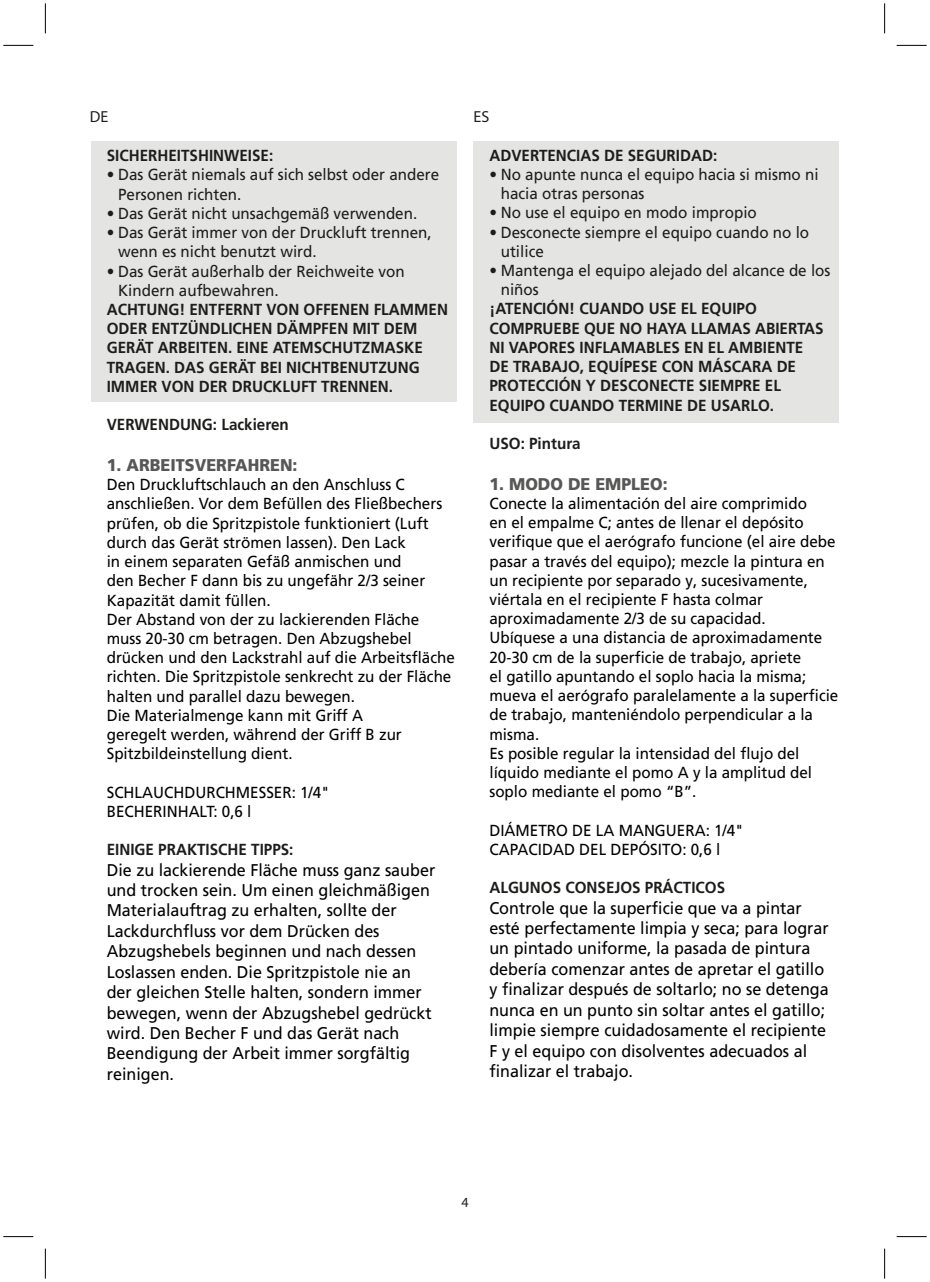
<style>
.page{position:relative;width:930px;height:1282px;background:#fff}
.page>*{position:absolute;margin:0;border:0;box-sizing:border-box;transform-origin:0 0}
.TESTO_RIENTRATO_9{font:17px/20.4px "Frutiger LT Pro";color:#000;scale:.95 1}
.SOTTOTITOLO{font:900 17px "Frutiger LT Pro";color:#575756;scale:.95 1}
.TESTO_RIENTRATO_9-2{font:16px/19.2px "Frutiger LT Pro";color:#000;scale:.95 1}
.TESTO_NORMALE{font:700 16px/19.2px "Frutiger LT Pro";color:#1d1d1b;scale:.95 1}
.t1{font:16px/19.2px "Frutiger LT Pro";color:#1d1d1b;scale:.95 1}
.sottotitolo{font:16px "Myriad Pro";color:#1d1d1b}
.t2{font:14px "Myriad Pro";color:#1d1d1b}
</style>
<div class="page">
<div style="left:473px;top:141px;width:366px;height:281px;background:#e4e4e3"></div>
<hr style="left:929px;top:142px;width:1px;height:317px;background:#e4e4e3">
<div style="left:91px;top:141px;width:365px;height:260px;background:#e4e4e3"></div>
<hr style="left:3px;top:45px;width:30px;height:1px;background:#000">
<hr style="left:896px;top:45px;width:30px;height:1px;background:#000">
<hr style="left:3px;top:1236px;width:30px;height:1px;background:#000">
<hr style="left:896px;top:1236px;width:30px;height:1px;background:#000">
<hr style="left:45px;top:3px;width:1px;height:30px;background:#000">
<hr style="left:45px;top:1248px;width:1px;height:30px;background:#000">
<hr style="left:884px;top:3px;width:1px;height:30px;background:#000">
<hr style="left:884px;top:1248px;width:1px;height:30px;background:#000">
<p class="sottotitolo" style="left:90px;top:107px;width:20px">DE</p>
<p class="sottotitolo" style="left:473px;top:107px;width:17px">ES</p>
<p class="TESTO_NORMALE" style="left:107px;top:146px;width:177px">SICHERHEITSHINWEISE:</p>
<p class="t1" style="left:118px;top:165px;width:340px;text-indent:-11px">• Das Gerät niemals auf sich selbst oder andere<br>Personen richten.</p>
<p class="t1" style="left:107px;top:204px;width:328px">• Das Gerät nicht unsachgemäß verwenden.</p>
<p class="t1" style="left:118px;top:223px;width:332px;text-indent:-11px">• Das Gerät immer von der Druckluft trennen, wenn es nicht benutzt wird.</p>
<p class="t1" style="left:118px;top:261px;width:303px;text-indent:-11px">• Das Gerät außerhalb der Reichweite von<br>Kindern aufbewahren.</p>
<p class="TESTO_NORMALE" style="left:107px;top:300px;width:361px">ACHTUNG! ENTFERNT VON OFFENEN FLAMMEN ODER ENTZÜNDLICHEN DÄMPFEN MIT DEM GERÄT ARBEITEN. EINE ATEMSCHUTZMASKE TRAGEN. DAS GERÄT BEI NICHTBENUTZUNG IMMER VON DER DRUCKLUFT TRENNEN.</p>
<p class="TESTO_NORMALE" style="left:107px;top:415px;width:193px">VERWENDUNG: Lackieren</p>
<p class="SOTTOTITOLO" style="left:107px;top:455px;width:202px">1. ARBEITSVERFAHREN:</p>
<p class="TESTO_RIENTRATO_9-2" style="left:107px;top:475px;width:355px">Den Druckluftschlauch an den Anschluss C anschließen. Vor dem Befüllen des Fließbechers prüfen, ob die Spritzpistole funktioniert (Luft durch das Gerät strömen lassen). Den Lack<br>in einem separaten Gefäß anmischen und<br>den Becher F dann bis zu ungefähr 2/3 seiner Kapazität damit füllen.</p>
<p class="TESTO_RIENTRATO_9-2" style="left:107px;top:609px;width:368px">Der Abstand von der zu lackierenden Fläche muss 20-30 cm betragen. Den Abzugshebel drücken und den Lackstrahl auf die Arbeitsfläche richten. Die Spritzpistole senkrecht zu der Fläche halten und parallel dazu bewegen.</p>
<p class="TESTO_RIENTRATO_9-2" style="left:107px;top:705px;width:312px">Die Materialmenge kann mit Griff A geregelt werden, während der Griff B zur<br>Spitzbildeinstellung dient.</p>
<p class="TESTO_RIENTRATO_9-2" style="left:107px;top:782px;width:236px">SCHLAUCHDURCHMESSER: 1/4"</p>
<p class="TESTO_RIENTRATO_9-2" style="left:107px;top:801px;width:154px">BECHERINHALT: 0,6 l</p>
<p class="TESTO_NORMALE" style="left:107px;top:840px;width:198px">EINIGE PRAKTISCHE TIPPS:</p>
<p class="TESTO_RIENTRATO_9" style="left:107px;top:859px;width:347px">Die zu lackierende Fläche muss ganz sauber und trocken sein. Um einen gleichmäßigen Materialauftrag zu erhalten, sollte der Lackdurchfluss vor dem Drücken des Abzugshebels beginnen und nach dessen Loslassen enden. Die Spritzpistole nie an der gleichen Stelle halten, sondern immer bewegen, wenn der Abzugshebel gedrückt wird. Den Becher F und das Gerät nach Beendigung der Arbeit immer sorgfältig reinigen.</p>
<p class="TESTO_NORMALE" style="left:489px;top:145px;width:241px">ADVERTENCIAS DE SEGURIDAD:</p>
<p class="t1" style="left:501px;top:165px;width:336px;text-indent:-11px">• No apunte nunca el equipo hacia si mismo ni hacia otras personas</p>
<p class="t1" style="left:489px;top:203px;width:283px">• No use el equipo en modo impropio</p>
<p class="t1" style="left:501px;top:222px;width:326px;text-indent:-11px">• Desconecte siempre el equipo cuando no lo utilice</p>
<p class="t1" style="left:501px;top:261px;width:348px;text-indent:-11px">• Mantenga el equipo alejado del alcance de los niños</p>
<p class="TESTO_NORMALE" style="left:489px;top:299px;width:353px">¡ATENCIÓN! CUANDO USE EL EQUIPO COMPRUEBE QUE NO HAYA LLAMAS ABIERTAS NI VAPORES INFLAMABLES EN EL AMBIENTE DE TRABAJO, EQUÍPESE CON MÁSCARA DE PROTECCIÓN Y DESCONECTE SIEMPRE EL EQUIPO CUANDO TERMINE DE USARLO.</p>
<p class="TESTO_NORMALE" style="left:489px;top:434px;width:98px">USO: Pintura</p>
<p class="SOTTOTITOLO" style="left:489px;top:473px;width:189px">1. MODO DE EMPLEO:</p>
<p class="TESTO_RIENTRATO_9-2" style="left:489px;top:494px;width:366px">Conecte la alimentación del aire comprimido<br>en el empalme C; antes de llenar el depósito verifique que el aerógrafo funcione (el aire debe pasar a través del equipo); mezcle la pintura en un recipiente por separado y, sucesivamente, viértala en el recipiente F hasta colmar aproximadamente 2/3 de su capacidad.</p>
<p class="TESTO_RIENTRATO_9-2" style="left:489px;top:628px;width:369px">Ubíquese a una distancia de aproximadamente 20-30 cm de la superficie de trabajo, apriete<br>el gatillo apuntando el soplo hacia la misma; mueva el aerógrafo paralelamente a la superficie de trabajo, manteniéndolo perpendicular a la misma.</p>
<p class="TESTO_RIENTRATO_9-2" style="left:489px;top:743px;width:341px">Es posible regular la intensidad del flujo del líquido mediante el pomo A y la amplitud del soplo mediante el pomo “B”.</p>
<p class="TESTO_RIENTRATO_9-2" style="left:489px;top:820px;width:269px">DIÁMETRO DE LA MANGUERA: 1/4"</p>
<p class="TESTO_RIENTRATO_9-2" style="left:489px;top:839px;width:245px">CAPACIDAD DEL DEPÓSITO: 0,6 l</p>
<p class="TESTO_NORMALE" style="left:489px;top:878px;width:250px">ALGUNOS CONSEJOS PRÁCTICOS</p>
<p class="TESTO_RIENTRATO_9" style="left:489px;top:897px;width:359px">Controle que la superficie que va a pintar esté perfectamente limpia y seca; para lograr un pintado uniforme, la pasada de pintura debería comenzar antes de apretar el gatillo y finalizar después de soltarlo; no se detenga nunca en un punto sin soltar antes el gatillo; limpie siempre cuidadosamente el recipiente F y el equipo con disolventes adecuados al finalizar el trabajo.</p>
<p class="t2" style="left:461px;top:1193px;width:9px">4</p>
</div>
